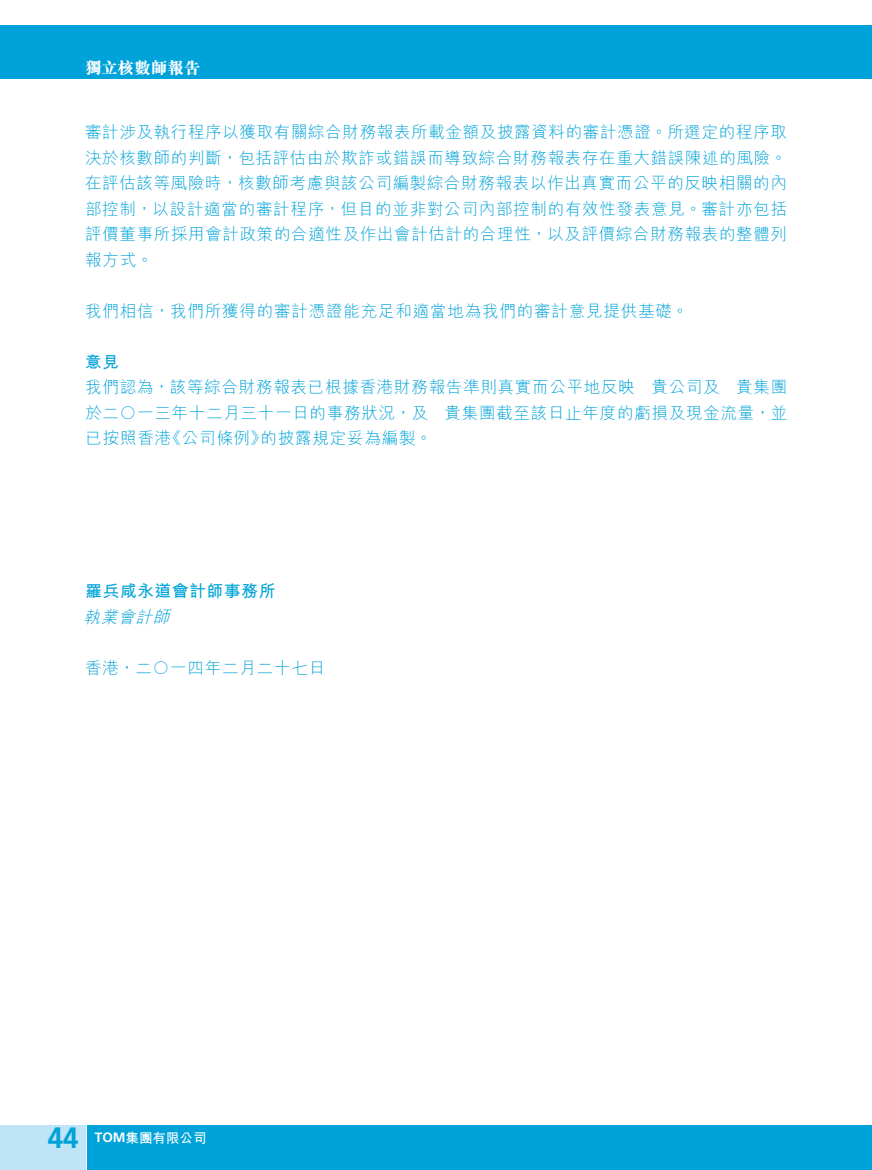
<style>
.page{position:relative;width:872px;height:1170px;background:#fff}
.page>*{position:absolute;margin:0;border:0;box-sizing:border-box;transform-origin:0 0}
.t1{font:700 29.55px "Frutiger LT Std";color:#00a3d9;scale:.94 1}
.t2{font:300 16.5px/25.5px "M Hei HK";letter-spacing:.045em;color:#00a3d9;text-align:justify}
.t3{font:700 16.5px "M Hei HK";letter-spacing:.05em;color:#00a3d9}
.t4{font:800 16.5px "M Sung HK";letter-spacing:-.01em;color:#fff}
.t5{font:italic 300 16.5px "M Hei HK";color:#00a3d9}
.t6{font:700 13.5px "M Hei HK";color:#fff}
.s1{font-family:"Frutiger LT Std"}
</style>
<div class="page">
<div style="left:88px;top:1125px;width:784px;height:44px;background:#00a3d9"></div>
<div style="left:0;top:25px;width:872px;height:54px;background:#00a3d9"></div>
<div style="left:0;top:1125px;width:85px;height:44px;background:#bee4f5"></div>
<p class="t4" style="left:85px;top:57px;width:117px">獨立核數師報告</p>
<p class="t2" style="left:85px;top:119px;width:703px">審計涉及執行程序以獲取有關綜合財務報表所載金額及披露資料的審計憑證。所選定的程序取決於核數師的判斷，包括評估由於欺詐或錯誤而導致綜合財務報表存在重大錯誤陳述的風險。在評估該等風險時，核數師考慮與該公司編製綜合財務報表以作出真實而公平的反映相關的內部控制，以設計適當的審計程序，但目的並非對公司內部控制的有效性發表意見。審計亦包括評價董事所採用會計政策的合適性及作出會計估計的合理性，以及評價綜合財務報表的整體列報方式。</p>
<p class="t2" style="left:85px;top:297px;width:605px">我們相信，我們所獲得的審計憑證能充足和適當地為我們的審計意見提供基礎。</p>
<p class="t3" style="left:85px;top:349px;width:35px">意見</p>
<p class="t2" style="left:85px;top:374px;width:703px">我們認為，該等綜合財務報表已根據香港財務報告準則真實而公平地反映　貴公司及　貴集團</p>
<p class="t2" style="left:85px;top:399px;width:703px">於二○一三年十二月三十一日的事務狀況，及　貴集團截至該日止年度的虧損及現金流量，並</p>
<p class="t2" style="left:260px;top:425px;width:173px">的披露規定妥為編製。</p>
<p class="t2" style="left:85px;top:425px;width:87px">已按照香港</p>
<p class="t2" style="left:165px;top:425px;width:103px">《公司條例》</p>
<p class="t3" style="left:85px;top:579px;width:191px">羅兵咸永道會計師事務所</p>
<p class="t5" style="left:83px;top:605px;width:93px">執業會計師</p>
<p class="t2" style="left:85px;top:654px;width:242px">香港，二○一四年二月二十七日</p>
<h1 class="t1" style="left:48px;top:1119px;width:34px">44</h1>
<p class="t6" style="left:95px;top:1127px;width:113px"><span class="s1">TOM</span>集團有限公司</p>
</div>
